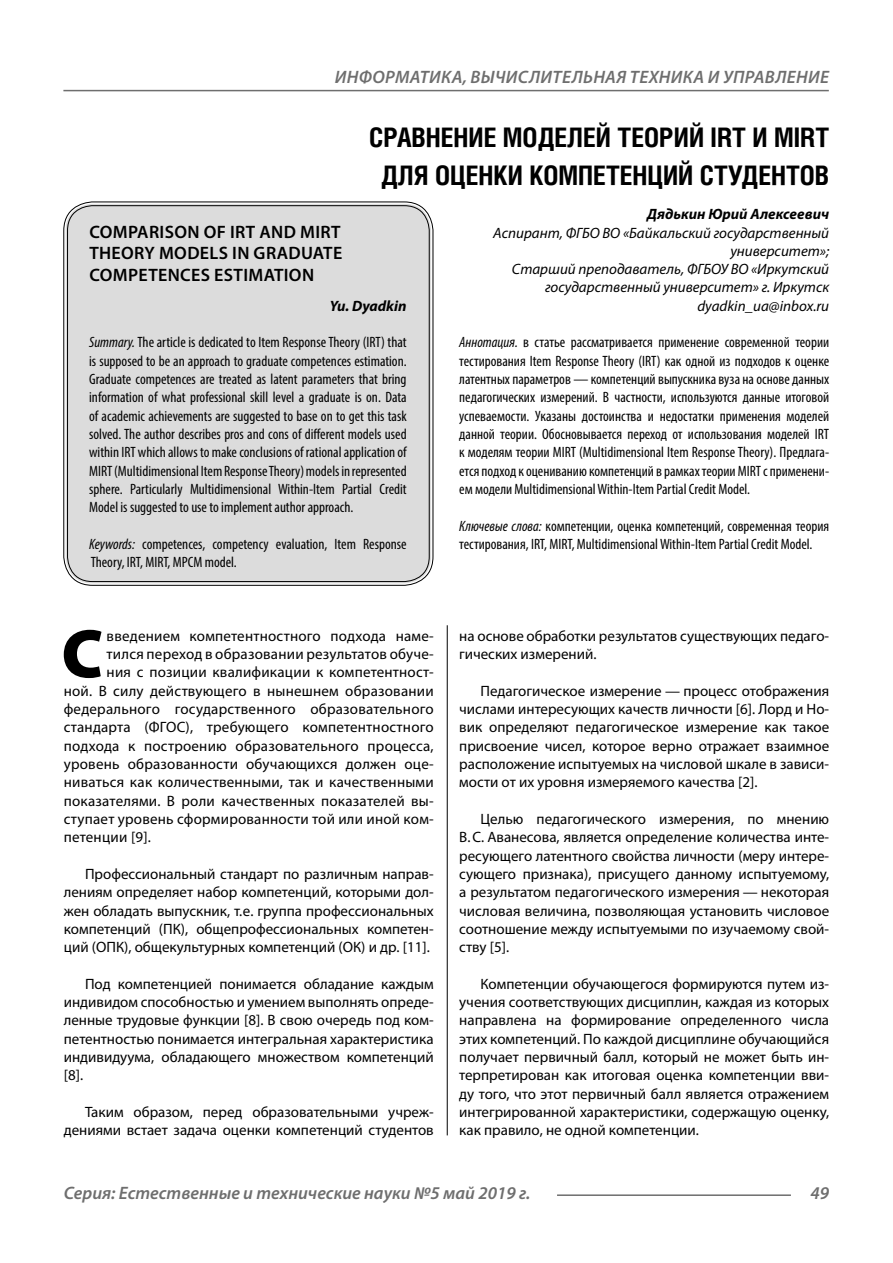
<style>
.page{position:relative;width:893px;height:1263px;background:#fff}
.page>*{position:absolute;margin:0;border:0;box-sizing:border-box;transform-origin:0 0}
.Bukvica{font:900 69.3px "Myriad Pro";color:#000}
.Header{font:700 27px/37.5px "Helios Cond";color:#000;text-align:center}
.t1{font:italic 600 18px "Myriad Pro";letter-spacing:.005em;color:#6e6e6e}
.Header-eng{font:600 18px/21.6px "Myriad Pro";letter-spacing:.02em;color:#000;text-align:justify}
.Normal{font:15px/18.3px "Myriad Pro";color:#000;text-align:justify}
.Annotation-rus{font:condensed 15px/18.3px "Myriad Pro";color:#000;text-align:justify}
.Annotation-eng{font:condensed 15px/18.3px "Myriad Pro";color:#000;text-align:justify}
.Bukvica-2{font:15px "Myriad Pro";letter-spacing:.015em;color:#000}
.Author-doc{font:italic 15px/18.3px "Myriad Pro";color:#000;text-align:right}
.Author{font:italic 700 15px "Myriad Pro";color:#000}
.Author-email{font:italic 15px "Myriad Pro";color:#000}
.Author-eng{font:italic 700 15px "Myriad Pro";color:#000}
.s1{font-style:italic}
</style>
<div class="page">
<hr style="left:447px;top:128px;width:1px;height:1007px;background:#000">
<div style="left:43px;top:0;width:786px;height:625px;background:#fff"></div>
<div style="left:66px;top:204px;width:365px;height:379px;background:#dcdcdc;border-radius:27px"></div>
<hr style="left:557px;top:1194px;width:234px;height:2px;background:#6e6e6e">
<hr style="left:63px;top:90px;width:766px;height:1px;background:#6e6e6e">
<p class="t1" style="left:335px;top:66px;width:496px">ИНФОРМАТИКА, ВЫЧИСЛИТЕЛЬНАЯ ТЕХНИКА И УПРАВЛЕНИЕ</p>
<p class="Header" style="left:369px;top:118px;width:461px">СРАВНЕНИЕ МОДЕЛЕЙ ТЕОРИЙ IRT И MIRT<br>ДЛЯ ОЦЕНКИ КОМПЕТЕНЦИЙ СТУДЕНТОВ</p>
<p class="Author" style="left:647px;top:204px;width:183px">Дядькин Юрий Алексеевич</p>
<p class="Author-doc" style="left:493px;top:223px;width:337px">Аспирант, ФГБО ВО «Байкальский государственный университет»;</p>
<p class="Author-doc" style="left:512px;top:260px;width:319px">Старший преподаватель, ФГБОУ ВО «Иркутский государственный университет» г. Иркутск</p>
<p class="Author-email" style="left:697px;top:296px;width:133px">dyadkin_ua@inbox.ru</p>
<p class="Annotation-rus" style="left:459px;top:333px;width:371px"><span class="s1">Аннотация.</span> в статье рассматривается применение современной теории тестирования Item Response Theory (IRT) как одной из подходов к оценке латентных параметров — компетенций выпускника вуза на основе данных педагогических измерений. В частности, используются данные итоговой успеваемости. Указаны достоинства и недостатки применения моделей данной теории. Обосновывается переход от использования моделей IRT к моделям теории MIRT (Multidimensional Item Response Theory). Предлага&shy;ется подход к оцениванию компетенций в рамках теории MIRT с применени&shy;ем модели Multidimensional Within-Item Partial Credit Model.</p>
<p class="Annotation-rus" style="left:459px;top:516px;width:371px"><span class="s1">Ключевые слова:</span> компетенции, оценка компетенций, современная теория тестирования, IRT, MIRT, Multidimensional Within-Item Partial Credit Model.</p>
<p class="Header-eng" style="left:89px;top:220px;width:255px">COMPARISON OF IRT AND MIRT THEORY MODELS IN GRADUATE COMPETENCES ESTIMATION</p>
<p class="Author-eng" style="left:330px;top:296px;width:78px">Yu. Dyadkin</p>
<p class="Annotation-eng" style="left:89px;top:333px;width:319px"><span class="s1">Summary.</span> The article is dedicated to Item Response Theory (IRT) that is supposed to be an approach to graduate competences estimation.<br>Graduate competences are treated as latent parameters that bring information of what professional skill level a graduate is on. Data of academic achievements are suggested to base on to get this task solved. The author describes pros and cons of different models used within IRT which allows to make conclusions of rational application of MIRT (Multidimensional Item Response Theory) models in represented sphere. Particularly Multidimensional Within-Item Partial Credit Model is suggested to use to implement author approach.</p>
<p class="Annotation-eng" style="left:89px;top:535px;width:319px"><span class="s1">Keywords:</span> competences, competency evaluation, Item Response<br>Theory, IRT, MIRT, MPCM model.</p>
<p class="Bukvica" style="left:61px;top:608px;width:43px">С</p>
<p class="Bukvica-2" style="left:107px;top:626px;width:329px">введением компетентностного подхода наме-</p>
<p class="Bukvica-2" style="left:107px;top:645px;width:329px">тился переход в образовании результатов обуче-</p>
<p class="Bukvica-2" style="left:107px;top:663px;width:329px">ния с позиции квалификации к компетентност-</p>
<p class="Bukvica-2" style="left:64px;top:681px;width:371px">ной. В силу действующего в нынешнем образовании</p>
<p class="Bukvica-2" style="left:64px;top:700px;width:371px">федерального государственного образовательного</p>
<p class="Bukvica-2" style="left:64px;top:718px;width:371px">стандарта (ФГОС), требующего компетентностного</p>
<p class="Bukvica-2" style="left:64px;top:736px;width:371px">подхода к построению образовательного процесса,</p>
<p class="Bukvica-2" style="left:64px;top:755px;width:371px">уровень образованности обучающихся должен оце-</p>
<p class="Bukvica-2" style="left:64px;top:773px;width:371px">ниваться как количественными, так и качественными</p>
<p class="Bukvica-2" style="left:64px;top:791px;width:371px">показателями. В роли качественных показателей вы-</p>
<p class="Bukvica-2" style="left:64px;top:810px;width:371px">ступает уровень сформированности той или иной ком-</p>
<p class="Bukvica-2" style="left:64px;top:828px;width:89px">петенции [9].</p>
<p class="Normal" style="left:64px;top:864px;width:371px;text-indent:21px">Профессиональный стандарт по различным направ&shy;лениям определяет набор компетенций, которыми дол&shy;жен обладать выпускник, т.е. группа профессиональных компетенций (ПК), общепрофессиональных компетен&shy;ций (ОПК), общекультурных компетенций (ОК) и др. [11].</p>
<p class="Normal" style="left:64px;top:974px;width:371px;text-indent:21px">Под компетенцией понимается обладание каждым индивидом способностью и умением выполнять опреде&shy;ленные трудовые функции [8]. В свою очередь под ком&shy;петентностью понимается интегральная характеристика индивидуума, обладающего множеством компетенций [8].</p>
<p class="Normal" style="left:64px;top:1103px;width:371px;text-align:right">Таким образом, перед образовательными учреж&shy;дениями встает задача оценки компетенций студентов</p>
<p class="Normal" style="left:459px;top:626px;width:371px">на основе обработки результатов существующих педаго&shy;гических измерений.</p>
<p class="Normal" style="left:459px;top:681px;width:371px;text-indent:21px">Педагогическое измерение — процесс отображения числами интересующих качеств личности [6]. Лорд и Но&shy;вик определяют педагогическое измерение как такое присвоение чисел, которое верно отражает взаимное расположение испытуемых на числовой шкале в зависи&shy;мости от их уровня измеряемого качества [2].</p>
<p class="Normal" style="left:459px;top:809px;width:371px;text-indent:21px">Целью педагогического измерения, по мнению В.С. Аванесова, является определение количества инте&shy;ресующего латентного свойства личности (меру интере&shy;сующего признака), присущего данному испытуемому, а результатом педагогического измерения — некоторая числовая величина, позволяющая установить числовое соотношение между испытуемыми по изучаемому свой&shy;ству [5].</p>
<p class="Normal" style="left:459px;top:974px;width:371px;text-indent:21px">Компетенции обучающегося формируются путем из&shy;учения соответствующих дисциплин, каждая из которых направлена на формирование определенного числа этих компетенций. По каждой дисциплине обучающийся получает первичный балл, который не может быть ин&shy;терпретирован как итоговая оценка компетенции вви&shy;ду того, что этот первичный балл является отражением интегрированной характеристики, содержащую оценку, как правило, не одной компетенции.</p>
<p class="t1" style="left:64px;top:1182px;width:468px">Серия: Естественные и технические науки №5 май 2019 г.</p>
<p class="t1" style="left:810px;top:1182px;width:20px">49</p>
</div>
